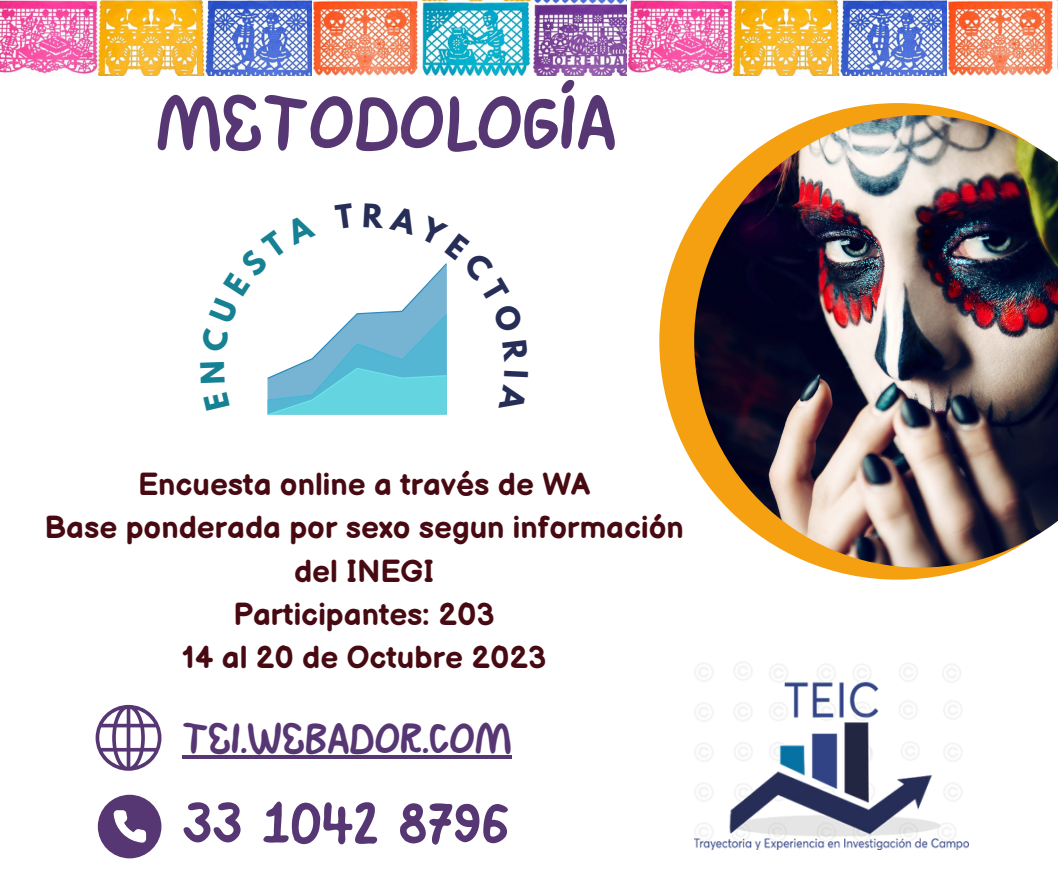
<style>
.page{position:relative;width:1058px;height:887px;background:#fff}
.page>*{position:absolute;margin:0;border:0;box-sizing:border-box;transform-origin:0 0}
.t1{font:72px "SK Moralist";color:#563673}
.t2{font:56.7px "SK Moralist";color:#563673}
.t3{font:40.35px "SK Moralist";color:#563673}
.t4{font:700 31.05px/43.2px "Balsamiq Sans";color:#480a12;text-align:center}
</style>
<div class="page">
<img style="left:0;top:0;width:628px;height:76px">
<img style="left:628px;top:0;width:430px;height:76px">
<svg style="left:659px;top:103px;width:316px;height:476px"></svg>
<img style="left:694px;top:115px;width:364px;height:452px">
<img style="left:694px;top:661px;width:274px;height:188px">
<svg style="left:98px;top:794px;width:63px;height:64px"></svg>
<svg style="left:96px;top:705px;width:65px;height:65px"></svg>
<hr style="left:182px;top:755px;width:330px;height:4px;background:#563673">
<svg style="left:267px;top:263px;width:180px;height:151px"></svg>
<p class="t1" style="left:156px;top:95px;width:462px">METODOLOGÍA</p>
<p class="t4" style="left:138px;top:464px;width:453px">Encuesta online a través de WA</p>
<p class="t4" style="left:44px;top:507px;width:641px">Base ponderada por sexo segun información del INEGI</p>
<p class="t4" style="left:233px;top:594px;width:263px">Participantes: 203</p>
<p class="t4" style="left:182px;top:637px;width:366px">14 al 20 de Octubre 2023</p>
<p class="t3" style="left:182px;top:723px;width:331px">TEI.WEBADOR.COM</p>
<p class="t2" style="left:182px;top:799px;width:328px">33 1042 8796</p>
</div>
